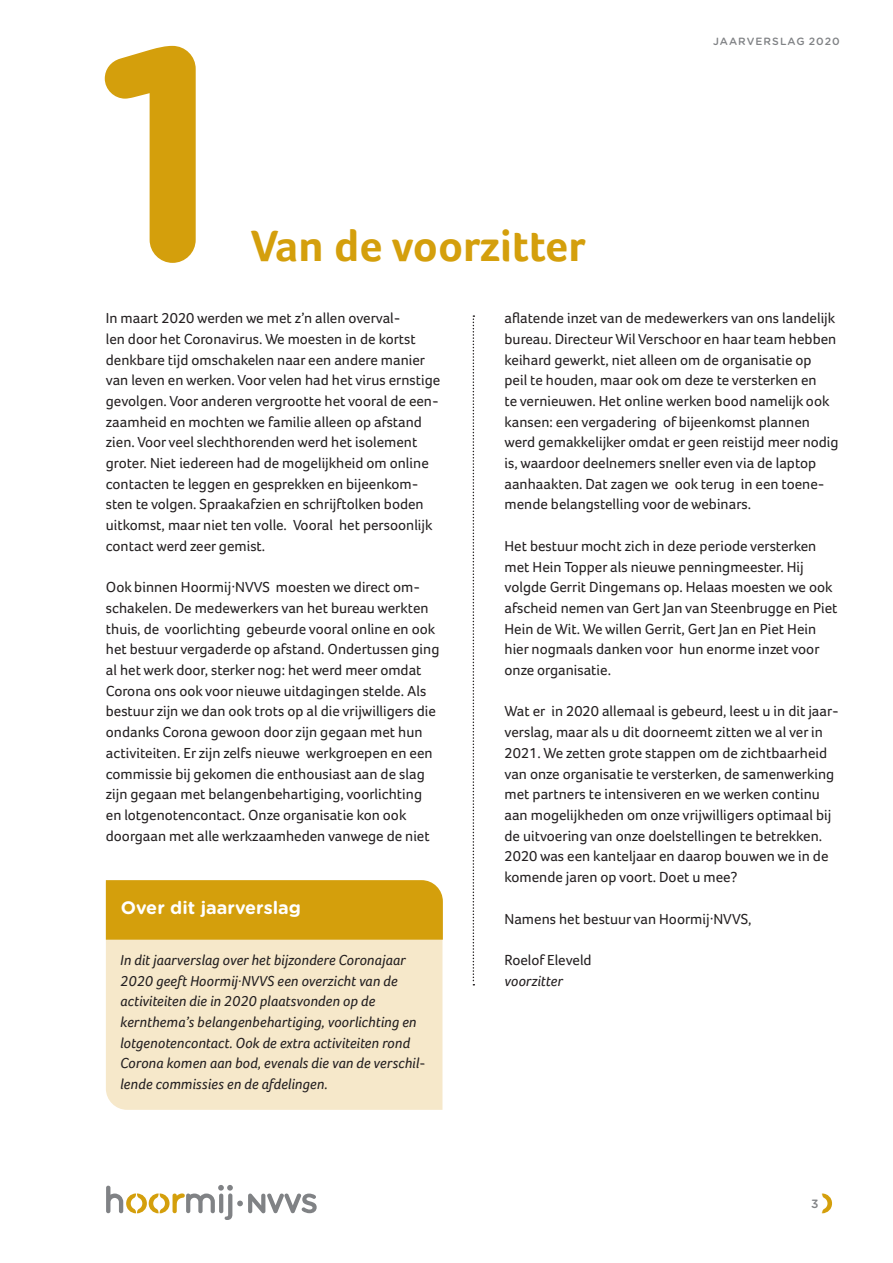
<style>
.page{position:relative;width:893px;height:1263px;background:#fff}
.page>*{position:absolute;margin:0;border:0;box-sizing:border-box;transform-origin:0 0}
.kop{font:700 303px "Gotham Rounded";color:#d49f0c}
.kop-2{font:700 45px "Foco";color:#d49f0c}
.kopje_kader_wit{font:700 18px "Gotham Rounded";color:#fff}
.plat{font:15px/20.7px "Foco";color:#231f20}
.cursief{font:italic 15px/20.7px "Foco";color:#231f20}
.plat-2{font:italic 15px "Foco";color:#231f20}
.t1{font:500 12px "Gotham Rounded";color:#808285}
.t2{font:500 10.5px "Gotham Rounded";letter-spacing:.1em;color:#808285}
</style>
<div class="page">
<svg style="left:106px;top:1185px;width:211px;height:35px"></svg>
<svg style="left:822px;top:1193px;width:10px;height:20px"></svg>
<div style="left:106px;top:940px;width:336px;height:170px;background:#f6e8ca"></div>
<div style="left:106px;top:880px;width:337px;height:60px;background:#d49f0c"></div>
<svg style="left:473px;top:315px;width:1px;height:670px"></svg>
<p class="kop" style="left:96px;top:-68px;width:129px">1</p>
<p class="kop-2" style="left:251px;top:219px;width:336px">Van de voorzitter</p>
<p class="t2" style="left:713px;top:34px;width:128px">JAARVERSLAG 2020</p>
<p class="plat" style="left:106px;top:308px;width:336px">In maart 2020 werden we met z’n allen overval-<br>len door het Coronavirus. We moesten in de kortst denkbare tijd omschakelen naar een andere manier van leven en werken. Voor velen had het virus ernstige gevolgen. Voor anderen vergrootte het vooral de een&shy;zaamheid en mochten we familie alleen op afstand zien. Voor veel slechthorenden werd het isolement groter. Niet iedereen had de mogelijkheid om online contacten te leggen en gesprekken en bijeenkom&shy;sten te volgen. Spraakafzien en schrijftolken boden uitkomst, maar niet ten volle. Vooral het persoonlijk contact werd zeer gemist.</p>
<p class="plat" style="left:106px;top:577px;width:335px">Ook binnen Hoormij·NVVS moesten we direct om&shy;schakelen. De medewerkers van het bureau werkten thuis, de voorlichting gebeurde vooral online en ook het bestuur vergaderde op afstand. Ondertussen ging al het werk door, sterker nog: het werd meer omdat Corona ons ook voor nieuwe uitdagingen stelde. Als bestuur zijn we dan ook trots op al die vrijwilligers die ondanks Corona gewoon door zijn gegaan met hun activiteiten. Er zijn zelfs nieuwe werkgroepen en een commissie bij gekomen die enthousiast aan de slag zijn gegaan met belangenbehartiging, voorlichting en lotgenotencontact. Onze organisatie kon ook doorgaan met alle werkzaamheden vanwege de niet</p>
<p class="kopje_kader_wit" style="left:121px;top:894px;width:182px">Over dit jaarverslag</p>
<p class="cursief" style="left:120px;top:949px;width:307px">In dit jaarverslag over het bijzondere Coronajaar 2020 geeft Hoormij·NVVS een overzicht van de activiteiten die in 2020 plaatsvonden op de kernthema’s belangenbehartiging, voorlichting en lotgenotencontact. Ook de extra activiteiten rond Corona komen aan bod, evenals die van de verschil&shy;lende commissies en de afdelingen.</p>
<p class="plat" style="left:504px;top:308px;width:336px">aflatende inzet van de medewerkers van ons landelijk bureau. Directeur Wil Verschoor en haar team hebben keihard gewerkt, niet alleen om de organisatie op<br>peil te houden, maar ook om deze te versterken en<br>te vernieuwen. Het online werken bood namelijk ook kansen: een vergadering of bijeenkomst plannen werd gemakkelijker omdat er geen reistijd meer nodig is, waardoor deelnemers sneller even via de laptop aanhaakten. Dat zagen we ook terug in een toene&shy;mende belangstelling voor de webinars.</p>
<p class="plat" style="left:504px;top:535px;width:335px">Het bestuur mocht zich in deze periode versterken met Hein Topper als nieuwe penningmeester. Hij volgde Gerrit Dingemans op. Helaas moesten we ook afscheid nemen van Gert Jan van Steenbrugge en Piet Hein de Wit. We willen Gerrit, Gert Jan en Piet Hein hier nogmaals danken voor hun enorme inzet voor onze organisatie.</p>
<p class="plat" style="left:504px;top:701px;width:336px">Wat er in 2020 allemaal is gebeurd, leest u in dit jaar&shy;verslag, maar als u dit doorneemt zitten we al ver in 2021. We zetten grote stappen om de zichtbaarheid van onze organisatie te versterken, de samenwerking met partners te intensiveren en we werken continu aan mogelijkheden om onze vrijwilligers optimaal bij de uitvoering van onze doelstellingen te betrekken.<br>2020 was een kanteljaar en daarop bouwen we in de komende jaren op voort. Doet u mee?</p>
<p class="plat" style="left:504px;top:908px;width:249px">Namens het bestuur van Hoormij·NVVS,</p>
<p class="plat" style="left:504px;top:949px;width:89px">Roelof Eleveld</p>
<p class="plat-2" style="left:504px;top:972px;width:60px">voorzitter</p>
<p class="t1" style="left:811px;top:1195px;width:9px">3</p>
</div>
